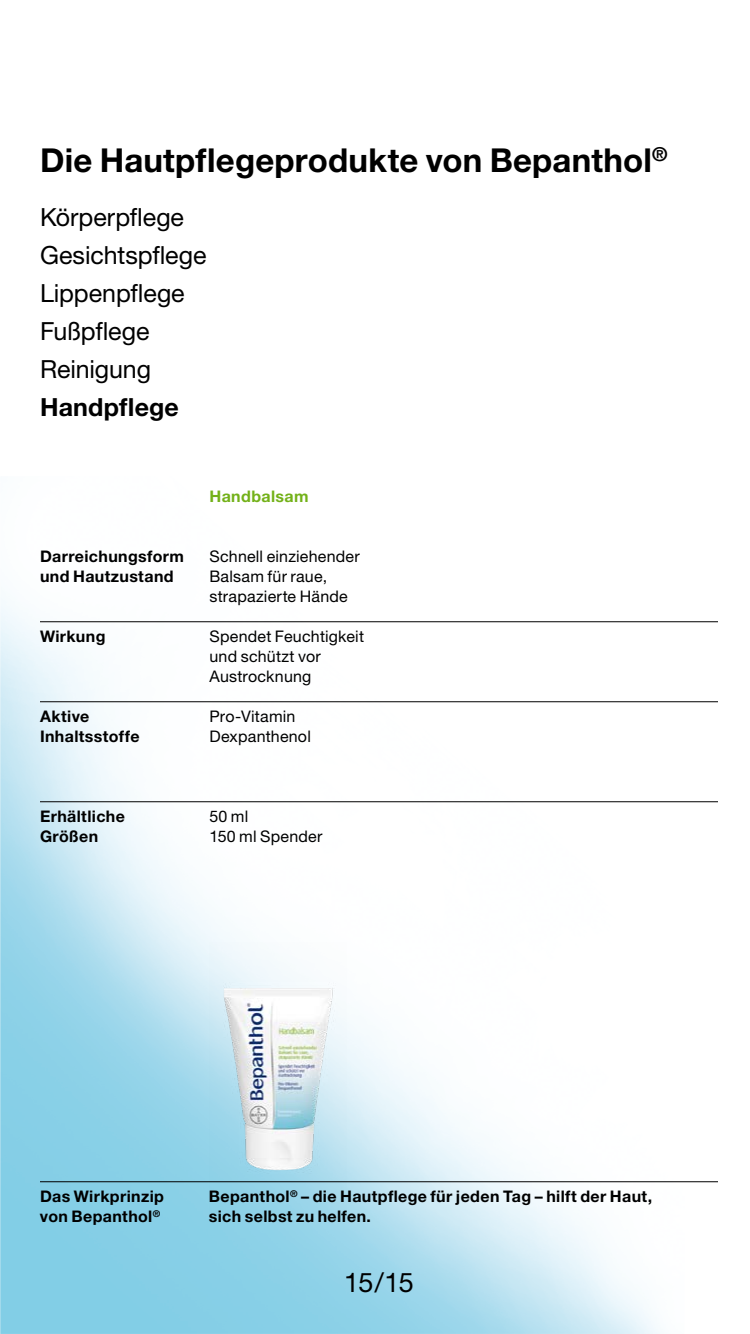
<style>
.page{position:relative;width:750px;height:1334px;background:#fff}
.page>*{position:absolute;margin:0;border:0;box-sizing:border-box;transform-origin:0 0}
.t1{font:700 33px "Helvetica Neue";letter-spacing:.005em;color:#000}
.t2{font:27px "Helvetica Neue";color:#000}
.t3{font:25px/38px "Helvetica Neue";letter-spacing:-.005em;color:#000}
.t4{font:700 25px "Helvetica Neue";letter-spacing:.005em;color:#000}
.t5{font:700 16px/20px "Helvetica Neue";letter-spacing:.025em;color:#000}
.t6{font:16px/20px "Helvetica Neue";letter-spacing:.015em;color:#000}
.t7{font:700 16px "Helvetica Neue";letter-spacing:.025em;color:#73b119}
</style>
<div class="page">
<img style="left:0;top:598px;width:684px;height:736px">
<hr style="left:40px;top:621px;width:678px;height:1px;background:#000">
<hr style="left:40px;top:701px;width:678px;height:1px;background:#000">
<hr style="left:40px;top:801px;width:678px;height:1px;background:#000">
<hr style="left:40px;top:1181px;width:678px;height:1px;background:#000">
<img style="left:210px;top:943px;width:137px;height:272px">
<h1 class="t1" style="left:40px;top:140px;width:629px">Die Hautpflegeprodukte von Bepanthol<sup>®</sup></h1>
<h3 class="t3" style="left:40px;top:198px;width:168px">Körperpflege<br>Gesichtspflege<br>Lippenpflege<br>Fußpflege<br>Reinigung</h3>
<h3 class="t4" style="left:40px;top:392px;width:140px">Handpflege</h3>
<p class="t5" style="left:40px;top:546px;width:146px">Darreichungsform und Hautzustand</p>
<p class="t5" style="left:40px;top:626px;width:67px">Wirkung</p>
<p class="t5" style="left:40px;top:706px;width:101px">Aktive<br>Inhaltsstoffe</p>
<p class="t5" style="left:40px;top:806px;width:86px">Erhältliche<br>Größen</p>
<p class="t7" style="left:210px;top:486px;width:101px">Handbalsam</p>
<p class="t6" style="left:210px;top:546px;width:152px">Schnell einziehender<br>Balsam für raue, strapazierte Hände</p>
<p class="t6" style="left:210px;top:626px;width:156px">Spendet Feuchtigkeit und schützt vor<br>Austrocknung</p>
<p class="t6" style="left:210px;top:706px;width:103px">Pro-Vitamin<br>Dexpanthenol</p>
<p class="t6" style="left:210px;top:806px;width:114px">50 ml<br>150 ml Spender</p>
<p class="t5" style="left:40px;top:1186px;width:125px">Das Wirkprinzip</p>
<p class="t5" style="left:209px;top:1186px;width:445px">Bepanthol<sup>®</sup> – die Hautpflege für jeden Tag – hilft der Haut,</p>
<p class="t5" style="left:40px;top:1206px;width:122px">von Bepanthol<sup>®</sup></p>
<p class="t5" style="left:209px;top:1206px;width:164px">sich selbst zu helfen.</p>
<h2 class="t2" style="left:344px;top:1266px;width:72px">15/15</h2>
</div>
